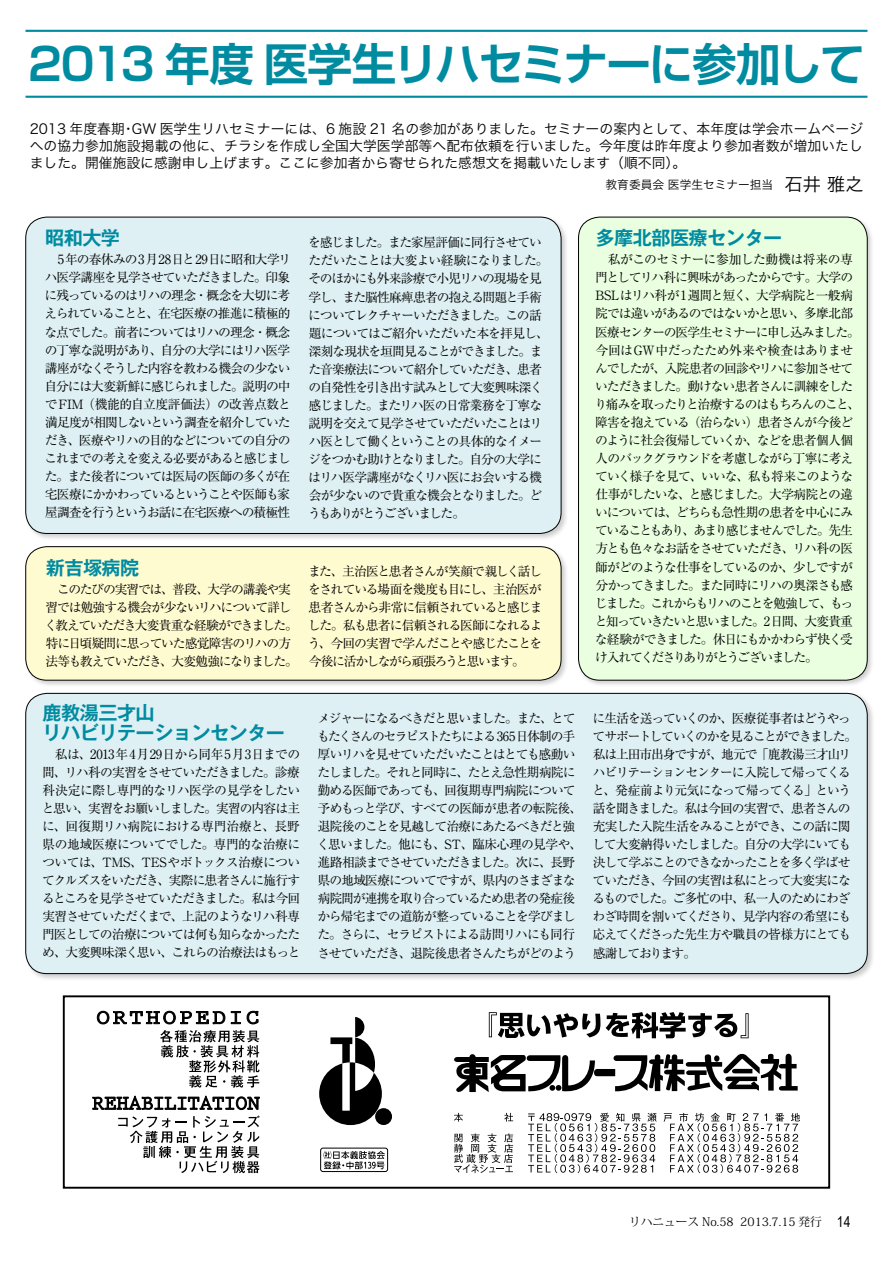
<style>
.page{position:relative;width:893px;height:1263px;background:#fff}
.page>*{position:absolute;margin:0;border:0;box-sizing:border-box;transform-origin:0 0}
.t1{font:700 44.7px "Shin Go Pro De";letter-spacing:-.04em;color:#008ba1}
.t2{font:700 19.2px/20.2px "Gothic MB101 Pro De";letter-spacing:-.03em;color:#008ba1}
.t3{font:13.8px/17px "Hira Kaku Pro W3";color:#000;text-align:justify}
.t4{font:12.75px/18.1px "Ryumin Pro";letter-spacing:-.08em;color:#000}
.t5{font:11.7px "Koz Min Pro";color:#000}
.t6{font:11.7px "Hira Kaku Pro W3";color:#000}
.s1{font-size:18px}
.s2{font-family:"Arial Narrow";font-size:14.85px}
</style>
<div class="page">
<hr style="left:26px;top:96px;width:841px;height:2px;background:#008ba1">
<hr style="left:26px;top:30px;width:841px;height:2px;background:#008ba1">
<div style="left:24px;top:215px;width:545px;height:326px;background:#000;opacity:.2"></div>
<div style="left:26px;top:217px;width:535px;height:316px;background:#def0f4;border-radius:21px"></div>
<div style="left:24px;top:545px;width:545px;height:143px;background:#000;opacity:.2"></div>
<div style="left:26px;top:547px;width:535px;height:133px;background:#fffbd0;border-radius:21px"></div>
<div style="left:26px;top:546px;width:535px;height:134px;border:1px solid #000;border-radius:21px"></div>
<div style="left:577px;top:215px;width:298px;height:473px;background:#000;opacity:.2"></div>
<div style="left:578px;top:217px;width:289px;height:463px;background:#e9ffdf;border-radius:21px"></div>
<div style="left:578px;top:217px;width:289px;height:463px;border:1px solid #000;border-radius:21px"></div>
<div style="left:24px;top:691px;width:851px;height:290px;background:#000;opacity:.2"></div>
<div style="left:26px;top:693px;width:841px;height:280px;background:#def0f4;border-radius:21px"></div>
<svg style="left:454px;top:1054px;width:344px;height:39px"></svg>
<div style="left:375px;top:1108px;width:17px;height:17px;background:#000;border-radius:50%"></div>
<svg style="left:319px;top:1017px;width:63px;height:108px"></svg>
<svg style="left:489px;top:1012px;width:111px;height:26px"></svg>
<svg style="left:606px;top:1012px;width:143px;height:26px"></svg>
<svg style="left:454px;top:1113px;width:9px;height:9px"></svg>
<svg style="left:504px;top:1113px;width:9px;height:9px"></svg>
<svg style="left:454px;top:1133px;width:59px;height:40px"></svg>
<svg style="left:528px;top:1113px;width:129px;height:60px"></svg>
<svg style="left:663px;top:1113px;width:137px;height:60px"></svg>
<svg style="left:323px;top:1151px;width:62px;height:18px"></svg>
<div style="left:320px;top:1148px;width:68px;height:24px;border:1px solid #000;border-radius:2px"></div>
<svg style="left:97px;top:1011px;width:128px;height:13px"></svg>
<svg style="left:231px;top:1011px;width:10px;height:13px"></svg>
<svg style="left:247px;top:1011px;width:11px;height:13px"></svg>
<svg style="left:160px;top:1030px;width:100px;height:57px"></svg>
<svg style="left:93px;top:1095px;width:167px;height:78px"></svg>
<div style="left:63px;top:995px;width:767px;height:194px;border:2px solid #000"></div>
<h1 class="t1" style="left:28px;top:27px;width:838px">2013 年度医学生リハセミナーに参加して</h1>
<p class="t3" style="left:30px;top:120px;width:835px">2013 年度春期・GW 医学生リハセミナーには、6 施設 21 名の参加がありました。セミナーの案内として、本年度は学会ホームページへの協力参加施設掲載の他に、チラシを作成し全国大学医学部等へ配布依頼を行いました。今年度は昨年度より参加者数が増加いたしました。開催施設に感謝申し上げます。ここに参加者から寄せられた感想文を掲載いたします（順不同）。</p>
<p class="t6" style="left:606px;top:174px;width:259px">教育委員会医学生セミナー担当　<span class="s1">石井雅之</span></p>
<h2 class="t2" style="left:45px;top:226px;width:76px">昭和大学</h2>
<p class="t4" style="left:44px;top:250px;width:248px;text-align:justify;text-indent:13px">5年の春休みの3月28日と29日に昭和大学リハ医学講座を見学させていただきました。印象に残っているのはリハの理念・概念を大切に考えられていることと、在宅医療の推進に積極的な点でした。前者についてはリハの理念・概念の丁寧な説明があり、自分の大学にはリハ医学講座がなくそうした内容を教わる機会の少ない自分には大変新鮮に感じられました。説明の中でFIM（機能的自立度評価法）の改善点数と満足度が相関しないという調査を紹介していただき、医療やリハの目的などについての自分のこれまでの考えを変える必要があると感じました。また後者については医局の医師の多くが在宅医療にかかわっているということや医師も家屋調査を行うというお話に在宅医療への積極性</p>
<h2 class="t2" style="left:46px;top:555px;width:95px">新吉塚病院</h2>
<p class="t4" style="left:45px;top:579px;width:255px;text-align:center">このたびの実習では、普段、大学の講義や実<br>習では勉強する機会が少ないリハについて詳しく教えていただき大変貴重な経験ができました。特に日頃疑問に思っていた感覚障害のリハの方法等も教えていただき、大変勉強になりました。</p>
<p class="t4" style="left:308px;top:233px;width:242px">を感じました。また家屋評価に同行させていただいたことは大変よい経験になりました。そのほかにも外来診療で小児リハの現場を見学し、また脳性麻痺患者の抱える問題と手術についてレクチャーいただきました。この話題についてはご紹介いただいた本を拝見し、深刻な現状を垣間見ることができました。また音楽療法について紹介していただき、患者の自発性を引き出す試みとして大変興味深く感じました。またリハ医の日常業務を丁寧な説明を交えて見学させていただいたことはリハ医として働くということの具体的なイメージをつかむ助けとなりました。自分の大学にはリハ医学講座がなくリハ医にお会いする機会が少ないので貴重な機会となりました。どうもありがとうございました。</p>
<h2 class="t2" style="left:596px;top:226px;width:188px">多摩北部医療センター</h2>
<p class="t4" style="left:594px;top:250px;width:267px;text-indent:13px">私がこのセミナーに参加した動機は将来の専門としてリハ科に興味があったからです。大学の<br>BSLはリハ科が1週間と短く、大学病院と一般病院では違いがあるのではないかと思い、多摩北部医療センターの医学生セミナーに申し込みました。今回はGW中だったため外来や検査はありませんでしたが、入院患者の回診やリハに参加させていただきました。動けない患者さんに訓練をしたり痛みを取ったりと治療するのはもちろんのこと、障害を抱えている（治らない）患者さんが今後どのように社会復帰していくか、などを患者個人個人のバックグラウンドを考慮しながら丁寧に考えていく様子を見て、いいな、私も将来このような仕事がしたいな、と感じました。大学病院との違いについては、どちらも急性期の患者を中心にみていることもあり、あまり感じませんでした。先生方とも色々なお話をさせていただき、リハ科の医師がどのような仕事をしているのか、少しですが分かってきました。また同時にリハの奥深さも感じました。これからもリハのことを勉強して、もっと知っていきたいと思いました。2日間、大変貴重な経験ができました。休日にもかかわらず快く受け入れてくださりありがとうございました。</p>
<p class="t4" style="left:308px;top:561px;width:236px;text-align:justify">また、主治医と患者さんが笑顔で親しく話しをされている場面を幾度も目にし、主治医が患者さんから非常に信頼されていると感じました。私も患者に信頼される医師になれるよう、今回の実習で学んだことや感じたことを今後に活かしながら頑張ろうと思います。</p>
<h2 class="t2" style="left:43px;top:700px;width:244px">鹿教湯三才山<br>リハビリテーションセンター</h2>
<p class="t4" style="left:42px;top:744px;width:260px;text-align:justify;text-indent:13px">私は、2013年4月29日から同年5月3日までの間、リハ科の実習をさせていただきました。診療科決定に際し専門的なリハ医学の見学をしたいと思い、実習をお願いしました。実習の内容は主に、回復期リハ病院における専門治療と、長野県の地域医療についてでした。専門的な治療については、TMS、TESやボトックス治療についてクルズスをいただき、実際に患者さんに施行するところを見学させていただきました。私は今回実習させていただくまで、上記のようなリハ科専門医としての治療については何も知らなかったため、大変興味深く思い、これらの治療法はもっと</p>
<p class="t4" style="left:317px;top:708px;width:267px">メジャーになるべきだと思いました。また、とてもたくさんのセラピストたちによる365日体制の手厚いリハを見せていただいたことはとても感動いたしました。それと同時に、たとえ急性期病院に勤める医師であっても、回復期専門病院について予めもっと学び、すべての医師が患者の転院後、退院後のことを見越して治療にあたるべきだと強く思いました。他にも、ST、臨床心理の見学や、進路相談までさせていただきました。次に、長野県の地域医療についてですが、県内のさまざまな病院間が連携を取り合っているため患者の発症後から帰宅までの道筋が整っていることを学びました。さらに、セラピストによる訪問リハにも同行させていただき、退院後患者さんたちがどのよう</p>
<p class="t4" style="left:592px;top:708px;width:267px">に生活を送っていくのか、医療従事者はどうやってサポートしていくのかを見ることができました。私は上田市出身ですが、地元で「鹿教湯三才山リハビリテーションセンターに入院して帰ってくると、発症前より元気になって帰ってくる」という話を聞きました。私は今回の実習で、患者さんの充実した入院生活をみることができ、この話に関して大変納得いたしました。自分の大学にいても決して学ぶことのできなかったことを多く学ばせていただき、今回の実習は私にとって大変実になるものでした。ご多忙の中、私一人のためにわざわざ時間を割いてくださり、見学内容の希望にも応えてくださった先生方や職員の皆様方にとても感謝しております。</p>
<p class="t5" style="left:629px;top:1213px;width:223px">リハニュース No.58 2013.7.15 発行 <span class="s2">14</span></p>
</div>
